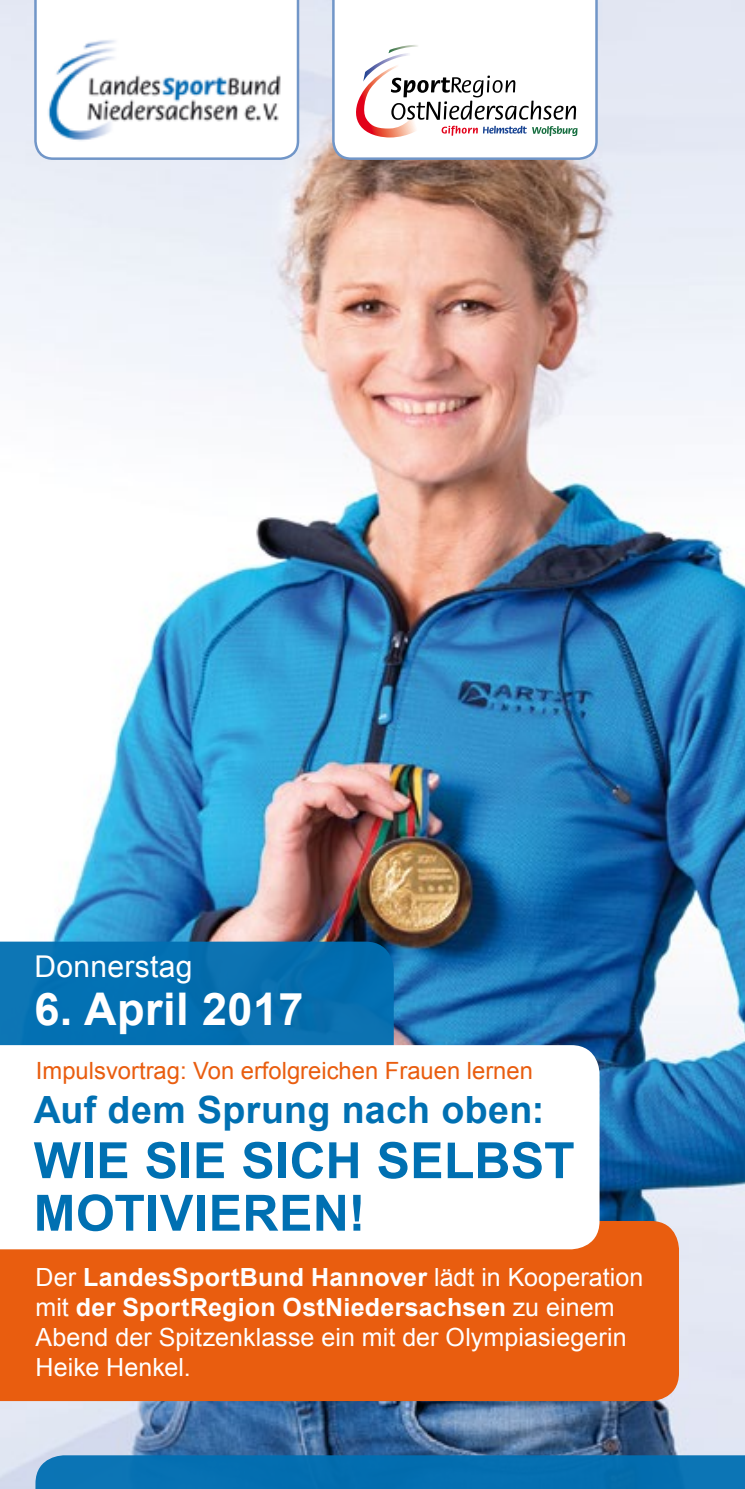
<style>
.page{position:relative;width:745px;height:1489px;background:#fff}
.page>*{position:absolute;margin:0;border:0;box-sizing:border-box;transform-origin:0 0}
.t1{font:700 50px/52.5px "Arial";letter-spacing:.01em;color:#0070b2}
.t2{font:700 45px "Arial";letter-spacing:.01em;color:#fff}
.t3{font:700 37.5px "Arial";letter-spacing:.01em;color:#0070b2}
.t4{font:30px "Arial";letter-spacing:.01em;color:#fff}
.t5{font:25px/30px "Arial";letter-spacing:.005em;color:#fff}
.t6{font:23.75px "Arial";color:#e95d0f}
.s1{font-weight:700}
</style>
<div class="page">
<img style="left:0;top:0;width:744px;height:1488px">
<div style="left:35px;top:1455px;width:709px;height:33px;background:#046fb1"></div>
<svg style="left:34px;top:0;width:265px;height:160px"></svg>
<svg style="left:332px;top:0;width:265px;height:160px"></svg>
<img style="left:40px;top:33px;width:247px;height:109px">
<svg style="left:0;top:941px;width:393px;height:104px;fill:#0370b2"></svg>
<div style="left:0;top:1220px;width:678px;height:180px;background:#e95d0f"></div>
<svg style="left:0;top:1045px;width:599px;height:204px"></svg>
<p class="t4" style="left:34px;top:947px;width:159px">Donnerstag</p>
<h2 class="t2" style="left:34px;top:979px;width:270px">6. April 2017</h2>
<p class="t6" style="left:36px;top:1054px;width:498px">Impulsvortrag: Von erfolgreichen Frauen lernen</p>
<h3 class="t3" style="left:34px;top:1085px;width:512px">Auf dem Sprung nach oben:</h3>
<h1 class="t1" style="left:34px;top:1135px;width:542px">WIE SIE SICH SELBST<br>MOTIVIEREN!</h1>
<p class="t5" style="left:35px;top:1261px;width:609px">Der <span class="s1">LandesSportBund Hannover</span> lädt in Kooperation mit <span class="s1">der SportRegion OstNiedersachsen</span> zu einem Abend der Spitzenklasse ein mit der Olympiasiegerin Heike Henkel.</p>
</div>
